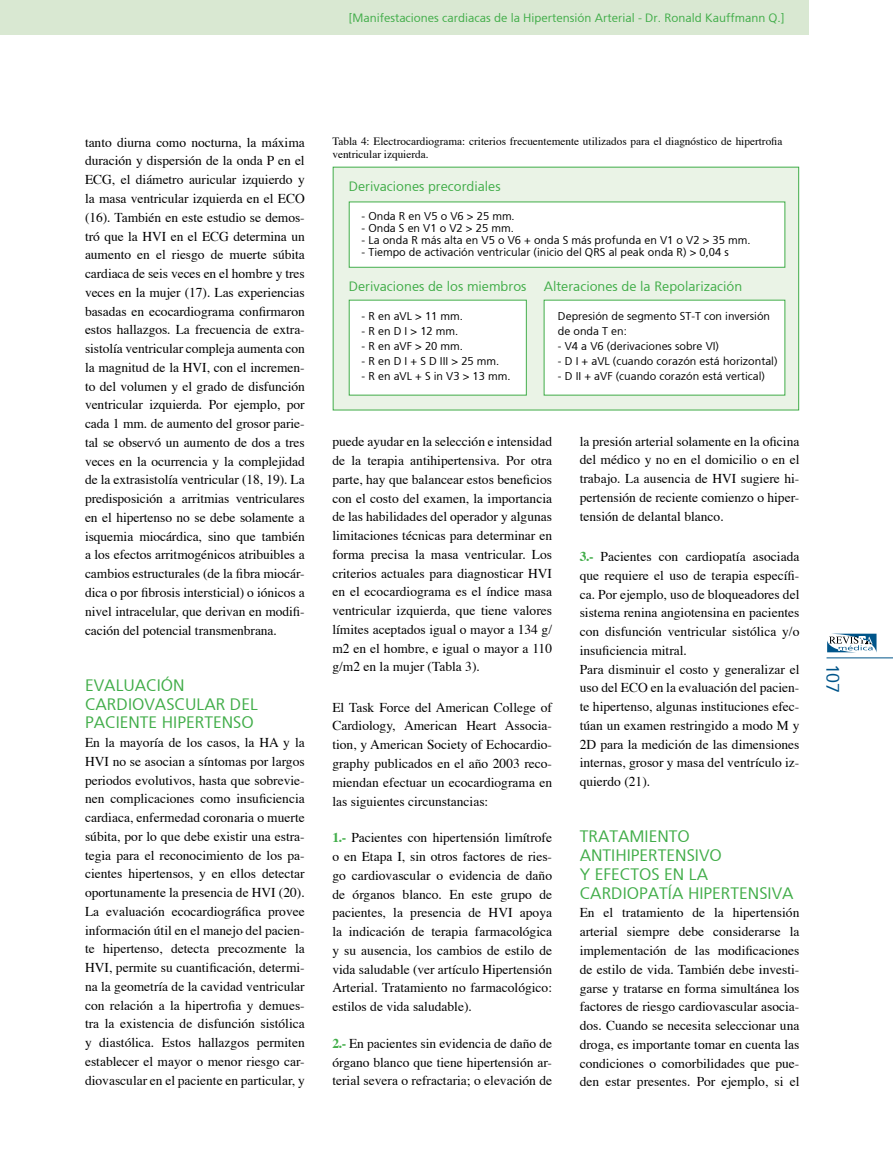
<style>
.page{position:relative;width:893px;height:1170px;background:#fff}
.page>*{position:absolute;margin:0;border:0;box-sizing:border-box;transform-origin:0 0}
.t1{font:18px "Weissach";color:#00558a}
.t2{font:16.5px/18.8px "Weissach";color:#41ad49}
.t3{font:13.5px/18.8px "Times";color:#000;text-align:justify}
.t4{font:13.5px "Weissach";color:#41ad49}
.t5{font:12px "Weissach";color:#41ad49}
.t6{font:11.25px/15px "Weissach";color:#000}
.t7{font:11.25px/13.5px "Times";color:#000}
.s1{font-weight:700;color:#41ad49}
</style>
<div class="page">
<hr style="left:826px;top:657px;width:67px;height:1px;background:#00558a">
<svg style="left:827px;top:633px;width:49px;height:19px"></svg>
<div style="left:0;top:0;width:809px;height:34px;background:#d9e8d2"></div>
<div style="left:333px;top:167px;width:466px;height:243px;background:#eaf3e6"></div>
<div style="left:333px;top:167px;width:466px;height:243px;border:1px solid #41ad49"></div>
<div style="left:349px;top:202px;width:436px;height:65px;background:#fff"></div>
<div style="left:349px;top:300px;width:177px;height:95px;background:#fff"></div>
<div style="left:349px;top:300px;width:178px;height:95px;border:1px solid #41ad49"></div>
<div style="left:544px;top:300px;width:241px;height:95px;background:#fff"></div>
<p class="t5" style="left:349px;top:11px;width:437px">[Manifestaciones cardiacas de la Hipertensión Arterial - Dr. Ronald Kauffmann Q.]</p>
<p class="t3" style="left:85px;top:132px;width:221px">tanto diurna como nocturna, la máxima duración y dispersión de la onda P en el ECG, el diámetro auricular izquierdo y la masa ventricular izquierda en el ECO (16). También en este estudio se demos&shy;tró que la HVI en el ECG determina un aumento en el riesgo de muerte súbita cardiaca de seis veces en el hombre y tres veces en la mujer (17). Las experiencias basadas en ecocardiograma confirmaron estos hallazgos. La frecuencia de extra&shy;sistolía ventricular compleja aumenta con la magnitud de la HVI, con el incremen&shy;to del volumen y el grado de disfunción ventricular izquierda. Por ejemplo, por cada 1 mm. de aumento del grosor parie&shy;tal se observó un aumento de dos a tres veces en la ocurrencia y la complejidad de la extrasistolía ventricular (18, 19). La predisposición a arritmias ventriculares en el hipertenso no se debe solamente a isquemia miocárdica, sino que también a los efectos arritmogénicos atribuibles a cambios estructurales (de la fibra miocár&shy;dica o por fibrosis intersticial) o iónicos a nivel intracelular, que derivan en modifi&shy;cación del potencial transmenbrana.</p>
<p class="t2" style="left:85px;top:675px;width:174px">EVALUACIÓN<br>CARDIOVASCULAR DEL<br>PACIENTE HIPERTENSO</p>
<p class="t3" style="left:85px;top:732px;width:221px">En la mayoría de los casos, la HA y la HVI no se asocian a síntomas por largos periodos evolutivos, hasta que sobrevie&shy;nen complicaciones como insuficiencia cardiaca, enfermedad coronaria o muerte súbita, por lo que debe existir una estra&shy;tegia para el reconocimiento de los pa&shy;cientes hipertensos, y en ellos detectar oportunamente la presencia de HVI (20).<br>La evaluación ecocardiográfica provee información útil en el manejo del pacien&shy;te hipertenso, detecta precozmente la HVI, permite su cuantificación, determi&shy;na la geometría de la cavidad ventricular con relación a la hipertrofia y demues&shy;tra la existencia de disfunción sistólica y diastólica. Estos hallazgos permiten establecer el mayor o menor riesgo car&shy;diovascular en el paciente en particular, y</p>
<p class="t7" style="left:332px;top:133px;width:452px">Tabla 4: Electrocardiograma: criterios frecuentemente utilizados para el diagnóstico de hipertrofia ventricular izquierda.</p>
<p class="t4" style="left:349px;top:178px;width:153px">Derivaciones precordiales</p>
<p class="t6" style="left:362px;top:209px;width:155px">- Onda R en V5 o V6 &gt; 25 mm.</p>
<p class="t6" style="left:362px;top:221px;width:154px">- Onda S en V1 o V2 &gt; 25 mm.</p>
<p class="t6" style="left:362px;top:233px;width:390px">- La onda R más alta en V5 o V6 + onda S más profunda en V1 o V2 &gt; 35 mm.</p>
<p class="t6" style="left:362px;top:245px;width:369px">- Tiempo de activación ventricular (inicio del QRS al peak onda R) &gt; 0,04 s</p>
<p class="t4" style="left:349px;top:278px;width:179px">Derivaciones de los miembros</p>
<p class="t6" style="left:362px;top:309px;width:103px">- R en aVL &gt; 11 mm.</p>
<p class="t6" style="left:362px;top:324px;width:98px">- R en D I &gt; 12 mm.</p>
<p class="t6" style="left:362px;top:339px;width:103px">- R en aVF &gt; 20 mm.</p>
<p class="t6" style="left:362px;top:354px;width:139px">- R en D I + S D III &gt; 25 mm.</p>
<p class="t6" style="left:362px;top:369px;width:150px">- R en aVL + S in V3 &gt; 13 mm.</p>
<p class="t4" style="left:544px;top:278px;width:200px">Alteraciones de la Repolarización</p>
<p class="t6" style="left:558px;top:309px;width:214px">Depresión de segmento ST-T con inversión de onda T en:</p>
<p class="t6" style="left:558px;top:339px;width:163px">- V4 a V6 (derivaciones sobre VI)</p>
<p class="t6" style="left:558px;top:354px;width:221px">- D I + aVL (cuando corazón está horizontal)</p>
<p class="t6" style="left:558px;top:369px;width:209px">- D II + aVF (cuando corazón está vertical)</p>
<p class="t3" style="left:332px;top:431px;width:221px">puede ayudar en la selección e intensidad de la terapia antihipertensiva. Por otra parte, hay que balancear estos beneficios con el costo del examen, la importancia de las habilidades del operador y algunas limitaciones técnicas para determinar en forma precisa la masa ventricular. Los criterios actuales para diagnosticar HVI en el ecocardiograma es el índice masa ventricular izquierda, que tiene valores límites aceptados igual o mayor a 134 g/ m2 en el hombre, e igual o mayor a 110 g/m2 en la mujer (Tabla 3).</p>
<p class="t3" style="left:332px;top:696px;width:221px">El Task Force del American College of Cardiology, American Heart Associa&shy;tion, y American Society of Echocardio&shy;graphy publicados en el año 2003 reco&shy;miendan efectuar un ecocardiograma en las siguientes circunstancias:</p>
<p class="t3" style="left:332px;top:827px;width:221px"><span class="s1">1.-</span> Pacientes con hipertensión limítrofe o en Etapa I, sin otros factores de ries&shy;go cardiovascular o evidencia de daño de órganos blanco. En este grupo de pacientes, la presencia de HVI apoya la indicación de terapia farmacológica y su ausencia, los cambios de estilo de vida saludable (ver artículo Hipertensión Arterial. Tratamiento no farmacológico: estilos de vida saludable).</p>
<p class="t3" style="left:332px;top:1032px;width:221px"><span class="s1">2.-</span> En pacientes sin evidencia de daño de órgano blanco que tiene hipertensión ar&shy;terial severa o refractaria; o elevación de</p>
<p class="t3" style="left:580px;top:430px;width:221px">la presión arterial solamente en la oficina del médico y no en el domicilio o en el trabajo. La ausencia de HVI sugiere hi&shy;pertensión de reciente comienzo o hiper&shy;tensión de delantal blanco.</p>
<p class="t3" style="left:580px;top:546px;width:221px;text-align:left"><span class="s1">3.-</span> Pacientes con cardiopatía asociada que requiere el uso de terapia específi&shy;ca. Por ejemplo, uso de bloqueadores del sistema renina angiotensina en pacientes con disfunción ventricular sistólica y/o insuficiencia mitral.<br>Para disminuir el costo y generalizar el uso del ECO en la evaluación del pacien&shy;te hipertenso, algunas instituciones efec&shy;túan un examen restringido a modo M y 2D para la medición de las dimensiones internas, grosor y masa del ventrículo iz&shy;quierdo (21).</p>
<p class="t2" style="left:580px;top:827px;width:215px">TRATAMIENTO<br>ANTIHIPERTENSIVO<br>Y EFECTOS EN LA<br>CARDIOPATÍA HIPERTENSIVA</p>
<p class="t3" style="left:580px;top:902px;width:221px">En el tratamiento de la hipertensión arterial siempre debe considerarse la implementación de las modificaciones de estilo de vida. También debe investi&shy;garse y tratarse en forma simultánea los factores de riesgo cardiovascular asocia&shy;dos. Cuando se necesita seleccionar una droga, es importante tomar en cuenta las condiciones o comorbilidades que pue&shy;den estar presentes. Por ejemplo, si el</p>
<h1 class="t1" style="left:843px;top:663px;width:31px;rotate:90deg">107</h1>
</div>
